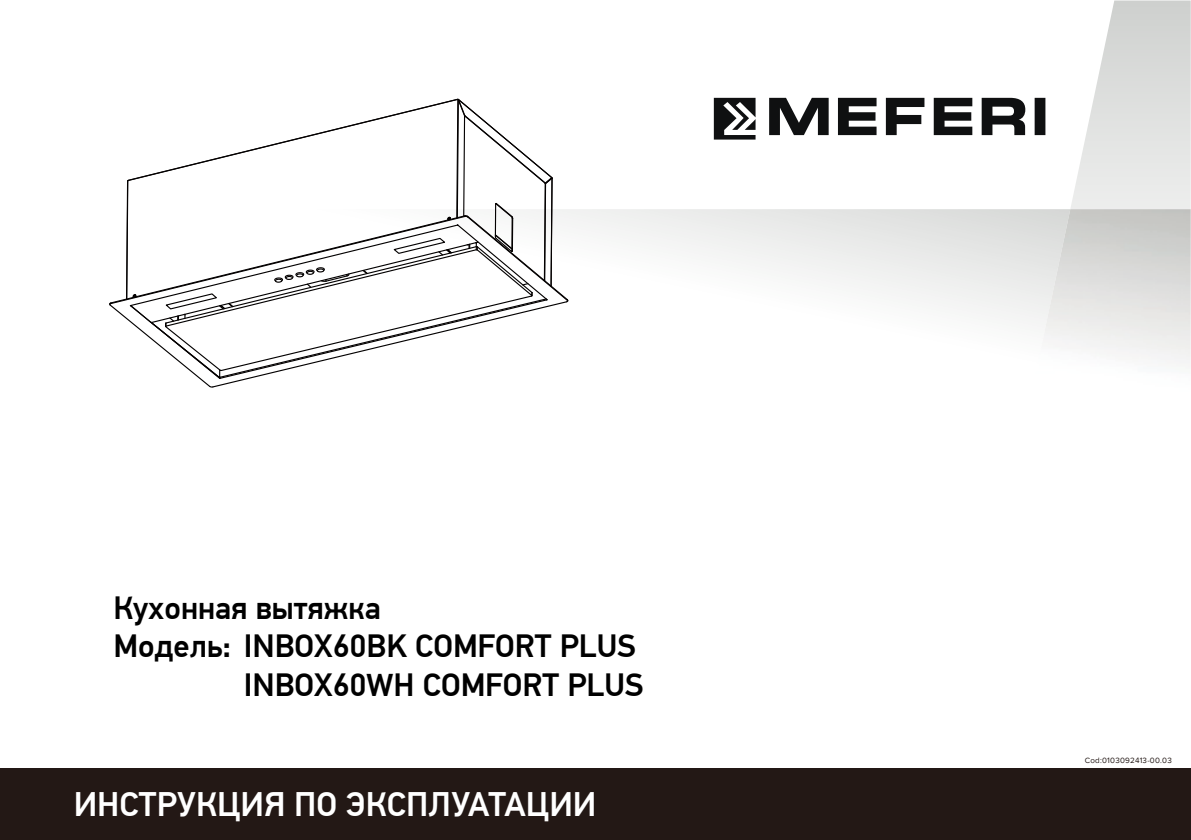
<style>
.page{position:relative;width:1191px;height:840px;background:#fff}
.page>*{position:absolute;margin:0;border:0;box-sizing:border-box;transform-origin:0 0}
.t1{font:500 34px "PF Din Text Pro";color:#fff}
.t2{font:500 32.2px "PF Din Text Pro";color:#000}
.t3{font:8px "Proxima Nova";letter-spacing:.03em;color:#231815}
</style>
<div class="page">
<svg style="left:1071px;top:1px;width:119px;height:208px"></svg>
<svg style="left:569px;top:209px;width:460px;height:113px"></svg>
<div style="left:0;top:768px;width:1190px;height:71px;background:#231815"></div>
<svg style="left:714px;top:98px;width:41px;height:41px"></svg>
<svg style="left:769px;top:98px;width:276px;height:37px"></svg>
<svg style="left:109px;top:209px;width:460px;height:179px"></svg>
<svg style="left:126px;top:98px;width:427px;height:212px"></svg>
<p class="t2" style="left:113px;top:588px;width:269px">Кухонная вытяжка</p>
<p class="t2" style="left:113px;top:626px;width:524px">Модель: INBOX60BK COMFORT PLUS</p>
<p class="t2" style="left:244px;top:665px;width:401px">INBOX60WH COMFORT PLUS</p>
<p class="t1" style="left:74px;top:783px;width:524px">ИНСТРУКЦИЯ ПО ЭКСПЛУАТАЦИИ</p>
<p class="t3" style="left:1084px;top:754px;width:88px">Cod:0103092413-00.03</p>
</div>
